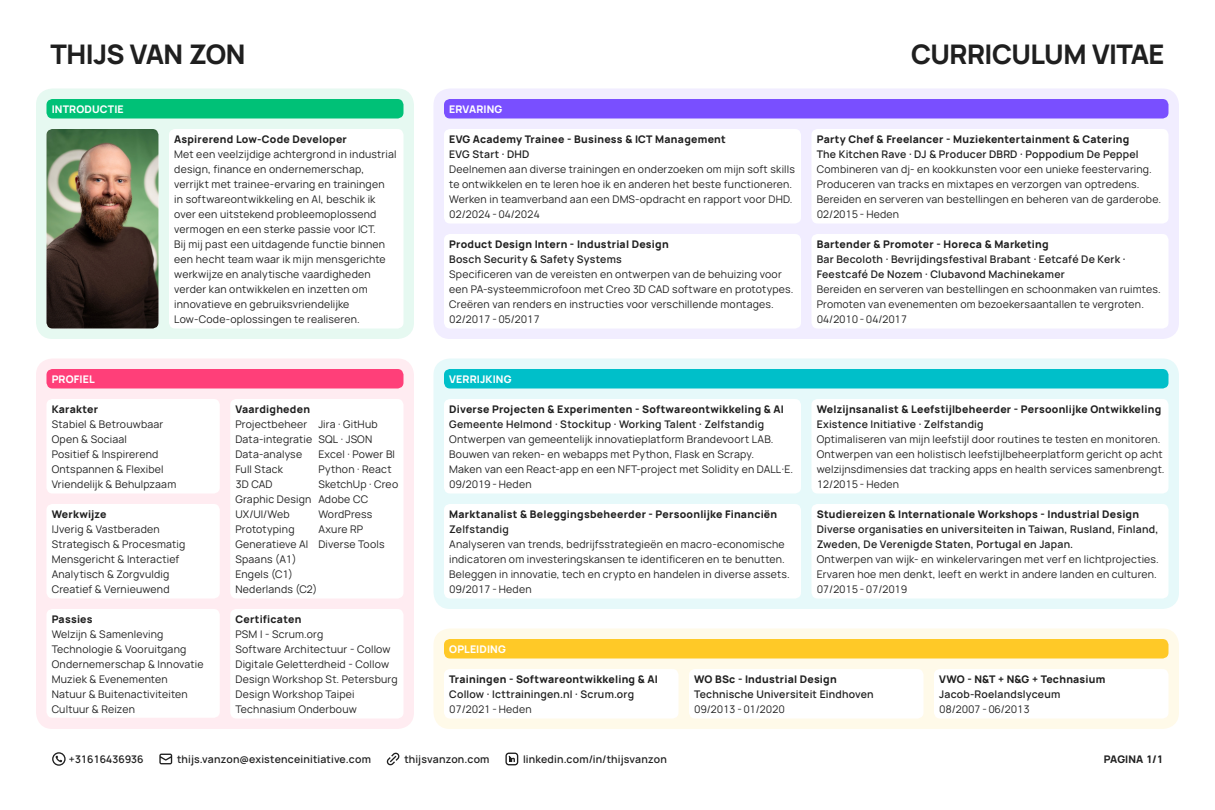
<style>
.page{position:relative;width:1215px;height:810px;background:#fff}
.page>*{position:absolute;margin:0;border:0;box-sizing:border-box;transform-origin:0 0}
.t1{font:800 27px "Manrope";letter-spacing:-.02em;color:#1f1f1f}
.t2{font:10.5px/15px "Manrope";letter-spacing:.02em;color:#1f1f1f}
.t3{font:800 10.5px "Manrope";letter-spacing:.02em;color:#1f1f1f}
.t4{font:600 10.5px/15px "Manrope";letter-spacing:.02em;color:#1f1f1f}
.t5{font:800 10.5px "Manrope";letter-spacing:.01em;color:#fff}
.t6{font:10.5px "Manrope";letter-spacing:-.025em;color:#1f1f1f}
.t7{font:10.5px "Manrope";letter-spacing:-.005em;color:#1f1f1f}
.t8{font:600 10.5px "Manrope";letter-spacing:-.025em;color:#1f1f1f}
</style>
<div class="page">
<svg style="left:505px;top:753px;width:13px;height:12px"></svg>
<svg style="left:386px;top:752px;width:14px;height:14px"></svg>
<svg style="left:159px;top:754px;width:13px;height:10px"></svg>
<svg style="left:52px;top:752px;width:14px;height:14px"></svg>
<div style="left:434px;top:628px;width:745px;height:101px;background:#fffae9;border-radius:16px"></div>
<div style="left:434px;top:358px;width:745px;height:251px;background:#e6f9fa;border-radius:16px"></div>
<div style="left:434px;top:88px;width:745px;height:251px;background:#f1edff;border-radius:16px"></div>
<div style="left:36px;top:358px;width:378px;height:371px;background:#ffecf1;border-radius:16px"></div>
<div style="left:36px;top:88px;width:378px;height:251px;background:#e6f9f1;border-radius:16px"></div>
<div style="left:934px;top:669px;width:235px;height:49px;background:#fff;border-radius:6px"></div>
<div style="left:689px;top:669px;width:235px;height:49px;background:#fff;border-radius:6px"></div>
<div style="left:444px;top:669px;width:235px;height:49px;background:#fff;border-radius:6px"></div>
<div style="left:444px;top:639px;width:724px;height:19px;background:#ffc927;border-radius:6px"></div>
<div style="left:812px;top:504px;width:356px;height:94px;background:#fff;border-radius:6px"></div>
<div style="left:812px;top:399px;width:356px;height:95px;background:#fff;border-radius:6px"></div>
<div style="left:444px;top:504px;width:357px;height:94px;background:#fff;border-radius:6px"></div>
<div style="left:444px;top:399px;width:357px;height:95px;background:#fff;border-radius:6px"></div>
<div style="left:444px;top:369px;width:724px;height:19px;background:#00bfc9;border-radius:6px"></div>
<div style="left:812px;top:234px;width:356px;height:94px;background:#fff;border-radius:6px"></div>
<div style="left:812px;top:129px;width:356px;height:95px;background:#fff;border-radius:6px"></div>
<div style="left:444px;top:234px;width:357px;height:94px;background:#fff;border-radius:6px"></div>
<div style="left:444px;top:129px;width:357px;height:95px;background:#fff;border-radius:6px"></div>
<div style="left:444px;top:99px;width:724px;height:19px;background:#794fff;border-radius:6px"></div>
<div style="left:230px;top:609px;width:174px;height:109px;background:#fff;border-radius:6px"></div>
<div style="left:230px;top:399px;width:174px;height:199px;background:#fff;border-radius:6px"></div>
<div style="left:46px;top:609px;width:174px;height:109px;background:#fff;border-radius:6px"></div>
<div style="left:46px;top:504px;width:174px;height:94px;background:#fff;border-radius:6px"></div>
<div style="left:46px;top:399px;width:174px;height:95px;background:#fff;border-radius:6px"></div>
<div style="left:46px;top:369px;width:358px;height:19px;background:#ff3f79;border-radius:6px"></div>
<div style="left:169px;top:129px;width:235px;height:199px;background:#fff;border-radius:6px"></div>
<img style="left:46px;top:129px;width:112px;height:199px">
<div style="left:46px;top:99px;width:358px;height:19px;background:#00c177;border-radius:6px"></div>
<h1 class="t1" style="left:51px;top:31px;width:197px">THIJS VAN ZON</h1>
<h1 class="t1" style="left:911px;top:31px;width:255px">CURRICULUM VITAE</h1>
<p class="t5" style="left:52px;top:100px;width:74px">INTRODUCTIE</p>
<p class="t5" style="left:52px;top:370px;width:44px">PROFIEL</p>
<p class="t3" style="left:174px;top:130px;width:174px">Aspirerend Low-Code Developer</p>
<p class="t2" style="left:174px;top:146px;width:224px">Met een veelzijdige achtergrond in industrial design, finance en ondernemerschap, verrijkt met trainee-ervaring en trainingen<br>in softwareontwikkeling en AI, beschik ik over een uitstekend probleemoplossend vermogen en een sterke passie voor ICT.<br>Bij mij past een uitdagende functie binnen een hecht team waar ik mijn mensgerichte werkwijze en analytische vaardigheden verder kan ontwikkelen en inzetten om innovatieve en gebruiksvriendelijke Low-Code-oplossingen te realiseren.</p>
<p class="t3" style="left:52px;top:400px;width:48px">Karakter</p>
<p class="t2" style="left:52px;top:416px;width:126px">Stabiel &amp; Betrouwbaar<br>Open &amp; Sociaal<br>Positief &amp; Inspirerend<br>Ontspannen &amp; Flexibel<br>Vriendelijk &amp; Behulpzaam</p>
<p class="t3" style="left:52px;top:505px;width:56px">Werkwijze</p>
<p class="t2" style="left:52px;top:521px;width:135px">IJverig &amp; Vastberaden<br>Strategisch &amp; Procesmatig<br>Mensgericht &amp; Interactief<br>Analytisch &amp; Zorgvuldig<br>Creatief &amp; Vernieuwend</p>
<p class="t3" style="left:52px;top:610px;width:42px">Passies</p>
<p class="t2" style="left:52px;top:626px;width:153px">Welzijn &amp; Samenleving<br>Technologie &amp; Vooruitgang<br>Ondernemerschap &amp; Innovatie<br>Muziek &amp; Evenementen<br>Natuur &amp; Buitenactiviteiten<br>Cultuur &amp; Reizen</p>
<p class="t3" style="left:235px;top:400px;width:76px">Vaardigheden</p>
<p class="t2" style="left:235px;top:416px;width:83px">Projectbeheer<br>Data-integratie<br>Data-analyse<br>Full Stack<br>3D CAD<br>Graphic Design<br>UX/UI/Web<br>Prototyping<br>Generatieve AI<br>Spaans (A1)<br>Engels (C1)<br>Nederlands (C2)</p>
<p class="t3" style="left:235px;top:610px;width:67px">Certificaten</p>
<p class="t2" style="left:235px;top:626px;width:164px">PSM I - Scrum.org<br>Software Architectuur - Collow<br>Digitale Geletterdheid - Collow<br>Design Workshop St. Petersburg<br>Design Workshop Taipei<br>Technasium Onderbouw</p>
<p class="t2" style="left:318px;top:416px;width:81px">Jira · GitHub<br>SQL · JSON<br>Excel · Power BI<br>Python · React<br>SketchUp · Creo<br>Adobe CC<br>WordPress<br>Axure RP<br>Diverse Tools</p>
<p class="t5" style="left:449px;top:100px;width:55px">ERVARING</p>
<p class="t3" style="left:449px;top:130px;width:278px">EVG Academy Trainee - Business &amp; ICT Management</p>
<p class="t4" style="left:449px;top:145px;width:82px">EVG Start · DHD</p>
<p class="t2" style="left:449px;top:161px;width:347px">Deelnemen aan diverse trainingen en onderzoeken om mijn soft skills te ontwikkelen en te leren hoe ik en anderen het beste functioneren.<br>Werken in teamverband aan een DMS-opdracht en rapport voor DHD.<br>02/2024 - 04/2024</p>
<p class="t3" style="left:449px;top:235px;width:221px">Product Design Intern - Industrial Design</p>
<p class="t4" style="left:449px;top:250px;width:174px">Bosch Security &amp; Safety Systems</p>
<p class="t2" style="left:449px;top:266px;width:346px">Specificeren van de vereisten en ontwerpen van de behuizing voor een PA-systeemmicrofoon met Creo 3D CAD software en prototypes.<br>Creëren van renders en instructies voor verschillende montages.<br>02/2017 - 05/2017</p>
<p class="t5" style="left:449px;top:370px;width:64px">VERRIJKING</p>
<p class="t3" style="left:449px;top:400px;width:336px">Diverse Projecten &amp; Experimenten - Softwareontwikkeling &amp; AI</p>
<p class="t4" style="left:449px;top:415px;width:316px">Gemeente Helmond · Stockitup · Working Talent · Zelfstandig</p>
<p class="t2" style="left:449px;top:431px;width:346px">Ontwerpen van gemeentelijk innovatieplatform Brandevoort LAB.<br>Bouwen van reken- en webapps met Python, Flask en Scrapy.<br>Maken van een React-app en een NFT-project met Solidity en DALL·E.<br>09/2019 - Heden</p>
<p class="t3" style="left:449px;top:505px;width:330px">Marktanalist &amp; Beleggingsbeheerder - Persoonlijke Financiën</p>
<p class="t4" style="left:449px;top:520px;width:61px">Zelfstandig</p>
<p class="t2" style="left:449px;top:536px;width:342px">Analyseren van trends, bedrijfsstrategieën en macro-economische indicatoren om investeringskansen te identificeren en te benutten.<br>Beleggen in innovatie, tech en crypto en handelen in diverse assets.<br>09/2017 - Heden</p>
<p class="t5" style="left:449px;top:640px;width:58px">OPLEIDING</p>
<p class="t3" style="left:817px;top:130px;width:314px">Party Chef &amp; Freelancer - Muziekentertainment &amp; Catering</p>
<p class="t4" style="left:817px;top:145px;width:324px">The Kitchen Rave · DJ &amp; Producer DBRD · Poppodium De Peppel</p>
<p class="t2" style="left:817px;top:161px;width:346px">Combineren van dj- en kookkunsten voor een unieke feestervaring.<br>Produceren van tracks en mixtapes en verzorgen van optredens.<br>Bereiden en serveren van bestellingen en beheren van de garderobe.<br>02/2015 - Heden</p>
<p class="t3" style="left:817px;top:235px;width:233px">Bartender &amp; Promoter - Horeca &amp; Marketing</p>
<p class="t4" style="left:817px;top:250px;width:310px">Bar Becoloth · Bevrijdingsfestival Brabant · Eetcafé De Kerk ·<br>Feestcafé De Nozem · Clubavond Machinekamer</p>
<p class="t2" style="left:817px;top:281px;width:346px">Bereiden en serveren van bestellingen en schoonmaken van ruimtes.<br>Promoten van evenementen om bezoekersaantallen te vergroten.<br>04/2010 - 04/2017</p>
<p class="t3" style="left:817px;top:400px;width:346px">Welzijnsanalist &amp; Leefstijlbeheerder - Persoonlijke Ontwikkeling</p>
<p class="t4" style="left:817px;top:415px;width:168px">Existence Initiative · Zelfstandig</p>
<p class="t2" style="left:817px;top:431px;width:349px">Optimaliseren van mijn leefstijl door routines te testen en monitoren.<br>Ontwerpen van een holistisch leefstijlbeheerplatform gericht op acht welzijnsdimensies dat tracking apps en health services samenbrengt.<br>12/2015 - Heden</p>
<p class="t3" style="left:817px;top:505px;width:324px">Studiereizen &amp; Internationale Workshops - Industrial Design</p>
<p class="t4" style="left:817px;top:520px;width:343px">Diverse organisaties en universiteiten in Taiwan, Rusland, Finland,<br>Zweden, De Verenigde Staten, Portugal en Japan.</p>
<p class="t2" style="left:817px;top:551px;width:344px">Ontwerpen van wijk- en winkelervaringen met verf en lichtprojecties.<br>Ervaren hoe men denkt, leeft en werkt in andere landen en culturen.<br>07/2015 - 07/2019</p>
<p class="t3" style="left:449px;top:670px;width:210px">Trainingen - Softwareontwikkeling &amp; AI</p>
<p class="t4" style="left:449px;top:685px;width:186px">Collow · Icttrainingen.nl · Scrum.org</p>
<p class="t7" style="left:449px;top:701px;width:84px">07/2021 - Heden</p>
<p class="t3" style="left:694px;top:670px;width:144px">WO BSc - Industrial Design</p>
<p class="t4" style="left:694px;top:685px;width:181px">Technische Universiteit Eindhoven</p>
<p class="t6" style="left:694px;top:701px;width:92px">09/2013 - 01/2020</p>
<p class="t3" style="left:939px;top:670px;width:168px">VWO - N&amp;T + N&amp;G + Technasium</p>
<p class="t4" style="left:939px;top:685px;width:123px">Jacob-Roelandslyceum</p>
<p class="t6" style="left:939px;top:701px;width:92px">08/2007 - 06/2013</p>
<p class="t8" style="left:69px;top:750px;width:76px">+31616436936</p>
<p class="t4" style="left:177px;top:751px;width:195px">thijs.vanzon@existenceinitiative.com</p>
<p class="t4" style="left:404px;top:751px;width:87px">thijsvanzon.com</p>
<p class="t4" style="left:523px;top:751px;width:145px">linkedin.com/in/thijsvanzon</p>
<p class="t3" style="left:1104px;top:750px;width:61px">PAGINA 1/1</p>
</div>
